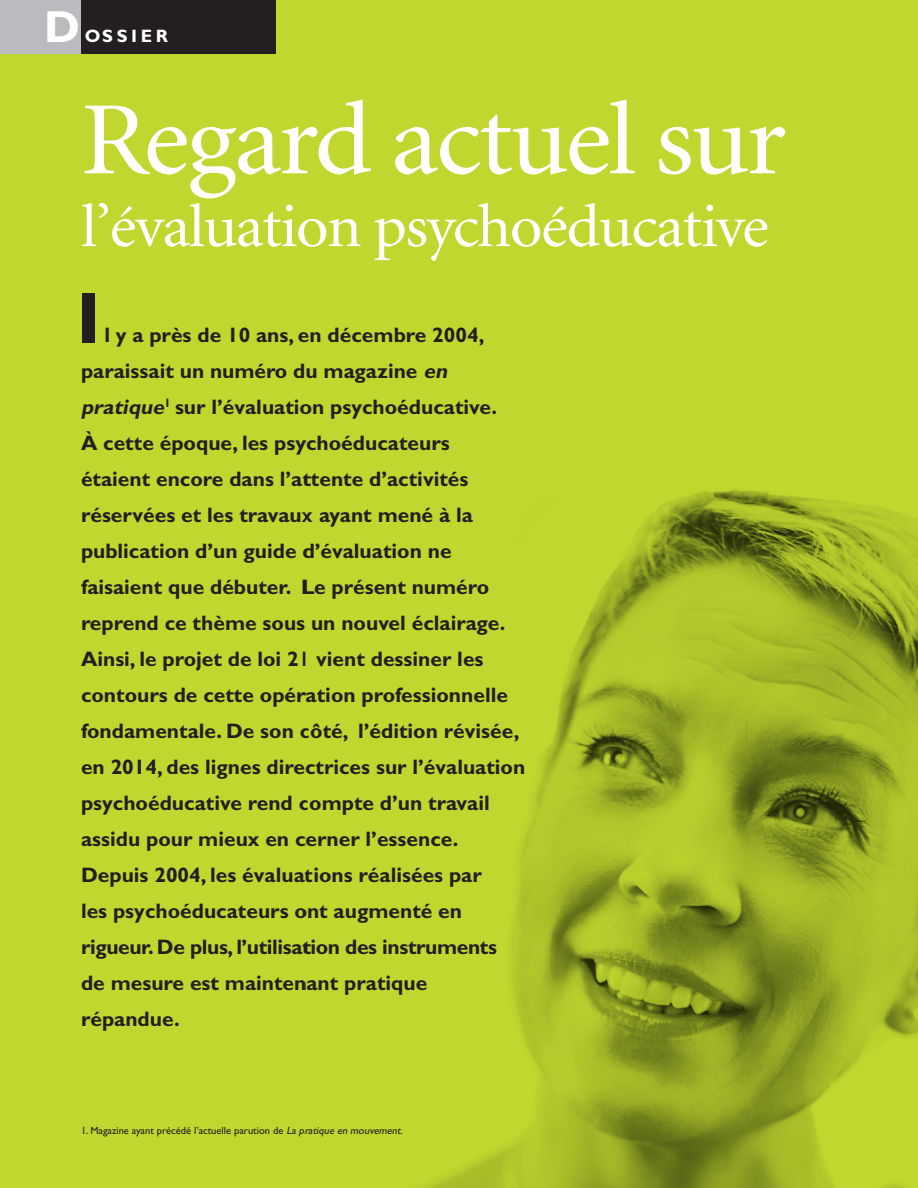
<style>
.page{position:relative;width:918px;height:1188px;background:#c1d72f}
.page>*{position:absolute;margin:0;border:0;box-sizing:border-box;transform-origin:0 0}
.t1{font:104.1px "Minion";letter-spacing:-.03em;color:#fff;scale:1.05 1}
.t2{font:700 72px "Gill Sans";color:#231f20}
.t3{font:60.9px "Minion";letter-spacing:-.025em;color:#fff;scale:1.05 1}
.t4{font:700 45px "Gill Sans";color:#fff}
.t5{font:700 21px/36px "Gill Sans";color:#231f20}
.t6{font:700 21px "Gill Sans";letter-spacing:-.02em;color:#231f20}
.t7{font:700 18px "Gill Sans";letter-spacing:.2em;color:#fff}
.t8{font:10.5px "Gill Sans";color:#231f20}
.s1{font-style:italic}
</style>
<div class="page">
<div style="left:81px;top:0;width:194px;height:54px;background:#231f20"></div>
<div style="left:0;top:0;width:81px;height:54px;background:#babbbe"></div>
<img style="left:427px;top:489px;width:491px;height:699px">
<p class="t4" style="left:44px;top:1px;width:38px">D</p>
<p class="t7" style="left:85px;top:26px;width:85px">OSSIER</p>
<p class="t1" style="left:81px;top:89px;width:673px">Regard actuel sur</p>
<p class="t3" style="left:81px;top:197px;width:657px">l’évaluation psychoéducative</p>
<p class="t2" style="left:76px;top:276px;width:25px">I</p>
<p class="t5" style="left:81px;top:317px;width:405px;text-indent:23px">l y a près de 10 ans, en décembre 2004, paraissait un numéro du magazine <span class="s1">en</span></p>
<p class="t5" style="left:81px;top:389px;width:418px"><span class="s1">pratique</span><sup>1</sup> sur l’évaluation psychoéducative.</p>
<p class="t5" style="left:81px;top:425px;width:370px">À cette époque, les psychoéducateurs</p>
<p class="t5" style="left:81px;top:461px;width:393px">étaient encore dans l’attente d’activités réservées et les travaux ayant mené à la</p>
<p class="t5" style="left:81px;top:533px;width:372px">publication d’un guide d’évaluation ne</p>
<p class="t5" style="left:81px;top:569px;width:446px">faisaient que débuter. Le présent numéro reprend ce thème sous un nouvel éclairage.<br>Ainsi, le projet de loi 21 vient dessiner les contours de cette opération professionnelle fondamentale. De son côté, l’édition révisée, en 2014, des lignes directrices sur l’évaluation psychoéducative rend compte d’un travail</p>
<p class="t5" style="left:81px;top:821px;width:402px">assidu pour mieux en cerner l’essence.<br>Depuis 2004, les évaluations réalisées par</p>
<p class="t5" style="left:81px;top:893px;width:383px">les psychoéducateurs ont augmenté en</p>
<p class="t6" style="left:81px;top:935px;width:418px">rigueur. De plus, l’utilisation des instruments</p>
<p class="t5" style="left:81px;top:965px;width:348px">de mesure est maintenant pratique</p>
<p class="t5" style="left:81px;top:1001px;width:100px">répandue.</p>
<p class="t8" style="left:81px;top:1125px;width:323px">1. Magazine ayant précédé l’actuelle parution de <span class="s1">La pratique en mouvement</span>.</p>
</div>
